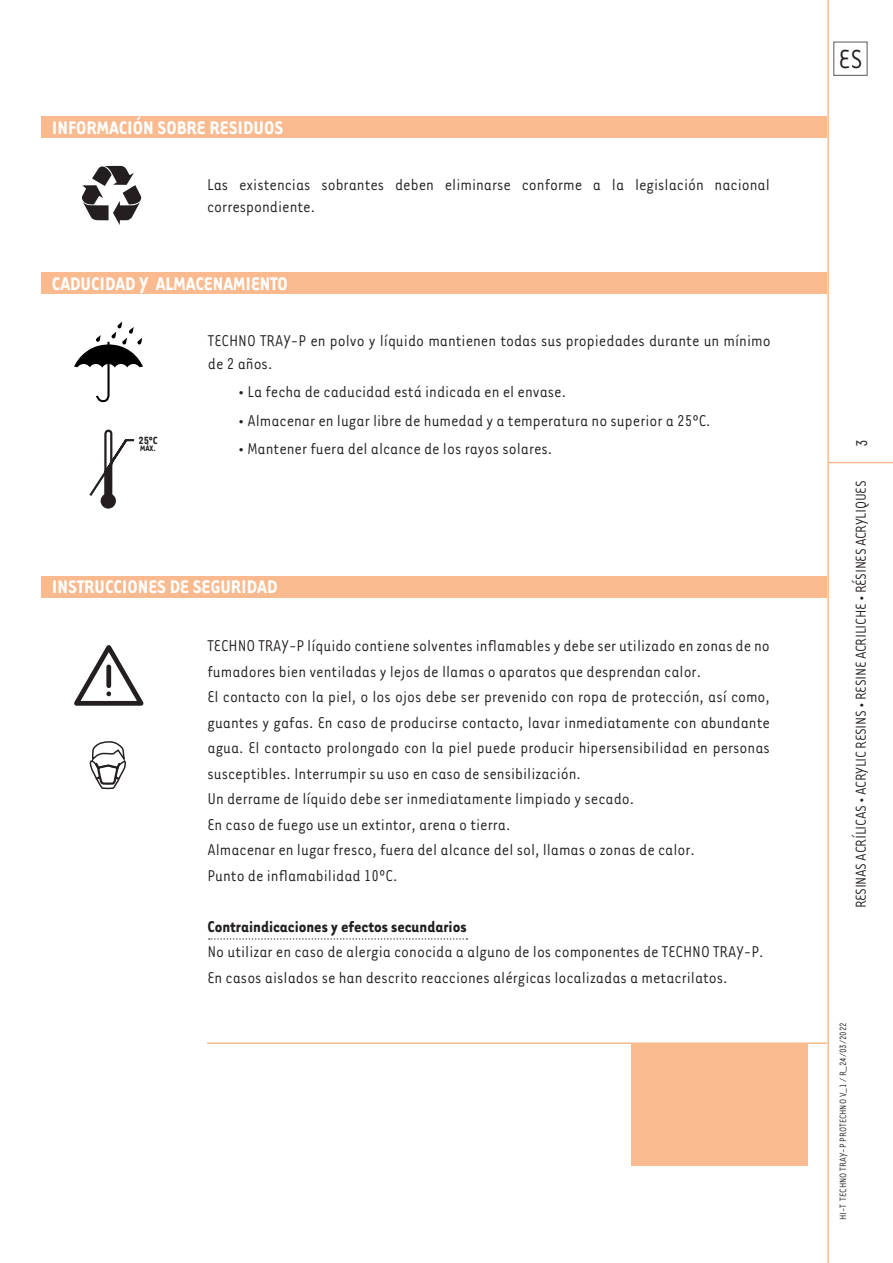
<style>
.page{position:relative;width:893px;height:1263px;background:#fff}
.page>*{position:absolute;margin:0;border:0;box-sizing:border-box;transform-origin:0 0}
.t1{font:500 30px "Tarzana Narrow MHG";color:#231f20}
.t2{font:700 21px "Tarzana Narrow Bold MHG";color:#fff}
.t3{font:500 18px/25.5px "Tarzana Narrow MHG";color:#231f20}
.t4{font:700 18px "Tarzana Narrow Bold MHG";color:#231f20}
.t5{font:500 16.5px "Tarzana Narrow MHG";letter-spacing:-.02em;color:#231f20}
.t6{font:700 12px "Tarzana Narrow Bold MHG";color:#231f20}
.t7{font:500 10.5px "Tarzana Narrow MHG";color:#231f20}
.t8{font:700 9px "Tarzana Narrow Bold MHG";color:#231f20}
</style>
<div class="page">
<hr style="left:827px;top:0;width:2px;height:1263px;background:#faba8f">
<hr style="left:828px;top:462px;width:65px;height:1px;background:#faba8f">
<div style="left:833px;top:42px;width:34px;height:34px;border:1px solid #57585a"></div>
<div style="left:41px;top:273px;width:786px;height:21px;background:#faba8f"></div>
<div style="left:41px;top:117px;width:786px;height:21px;background:#faba8f"></div>
<div style="left:41px;top:576px;width:786px;height:21px;background:#faba8f"></div>
<svg style="left:74px;top:645px;width:69px;height:61px"></svg>
<div style="left:106px;top:667px;width:5px;height:19px;background:#231f20"></div>
<svg style="left:90px;top:741px;width:36px;height:48px"></svg>
<svg style="left:74px;top:322px;width:69px;height:80px"></svg>
<svg style="left:89px;top:430px;width:45px;height:79px"></svg>
<svg style="left:209px;top:938px;width:258px;height:2px"></svg>
<svg style="left:82px;top:166px;width:59px;height:59px"></svg>
<div style="left:631px;top:1044px;width:176px;height:121px;background:#faba8f"></div>
<hr style="left:207px;top:1042px;width:620px;height:2px;background:#faba8f">
<p class="t2" style="left:52px;top:115px;width:233px">INFORMACIÓN SOBRE RESIDUOS</p>
<p class="t3" style="left:207px;top:172px;width:564px;line-height:22.5px">Las existencias sobrantes deben eliminarse conforme a la legislación nacional correspondiente.</p>
<p class="t2" style="left:52px;top:271px;width:237px">CADUCIDAD Y ALMACENAMIENTO</p>
<p class="t6" style="left:138px;top:433px;width:21px">25ºC</p>
<p class="t8" style="left:140px;top:443px;width:17px">MÁX.</p>
<p class="t3" style="left:208px;top:329px;width:564px;line-height:22.5px">TECHNO TRAY-P en polvo y líquido mantienen todas sus propiedades durante un mínimo de 2 años.</p>
<p class="t3" style="left:238px;top:378px;width:330px">• La fecha de caducidad está indicada en el envase.</p>
<p class="t3" style="left:238px;top:407px;width:474px">• Almacenar en lugar libre de humedad y a temperatura no superior a 25ºC.</p>
<p class="t3" style="left:238px;top:435px;width:316px">• Mantener fuera del alcance de los rayos solares.</p>
<p class="t2" style="left:52px;top:574px;width:227px">INSTRUCCIONES DE SEGURIDAD</p>
<p class="t3" style="left:207px;top:632px;width:564px">TECHNO TRAY-P líquido contiene solventes inflamables y debe ser utilizado en zonas de no fumadores bien ventiladas y lejos de llamas o aparatos que desprendan calor.</p>
<p class="t3" style="left:207px;top:683px;width:564px;text-align:justify">El contacto con la piel, o los ojos debe ser prevenido con ropa de protección, así como, guantes y gafas. En caso de producirse contacto, lavar inmediatamente con abundante agua. El contacto prolongado con la piel puede producir hipersensibilidad en personas susceptibles. Interrumpir su uso en caso de sensibilización.</p>
<p class="t3" style="left:207px;top:785px;width:428px">Un derrame de líquido debe ser inmediatamente limpiado y secado.</p>
<p class="t3" style="left:207px;top:811px;width:304px">En caso de fuego use un extintor, arena o tierra.</p>
<p class="t3" style="left:207px;top:836px;width:489px">Almacenar en lugar fresco, fuera del alcance del sol, llamas o zonas de calor.</p>
<p class="t3" style="left:207px;top:862px;width:191px">Punto de inflamabilidad 10ºC.</p>
<p class="t4" style="left:207px;top:915px;width:261px">Contraindicaciones y efectos secundarios</p>
<p class="t3" style="left:207px;top:938px;width:558px">No utilizar en caso de alergia conocida a alguno de los componentes de TECHNO TRAY-P.</p>
<p class="t3" style="left:207px;top:964px;width:522px">En casos aislados se han descrito reacciones alérgicas localizadas a metacrilatos.</p>
<p class="t1" style="left:838px;top:41px;width:26px">ES</p>
<p class="t3" style="left:848px;top:446px;width:9px;rotate:-90deg">3</p>
<p class="t5" style="left:851px;top:908px;width:429px;rotate:-90deg">RESINAS ACRÍLICAS • ACRYLIC RESINS • RESINE ACRILICHE • RÉSINES ACRYLIQUES</p>
<p class="t7" style="left:837px;top:1220px;width:199px;rotate:-90deg">HI-T TECHNO TRAY-P PROTECHNO V_1 / R_24/03/2022</p>
</div>
